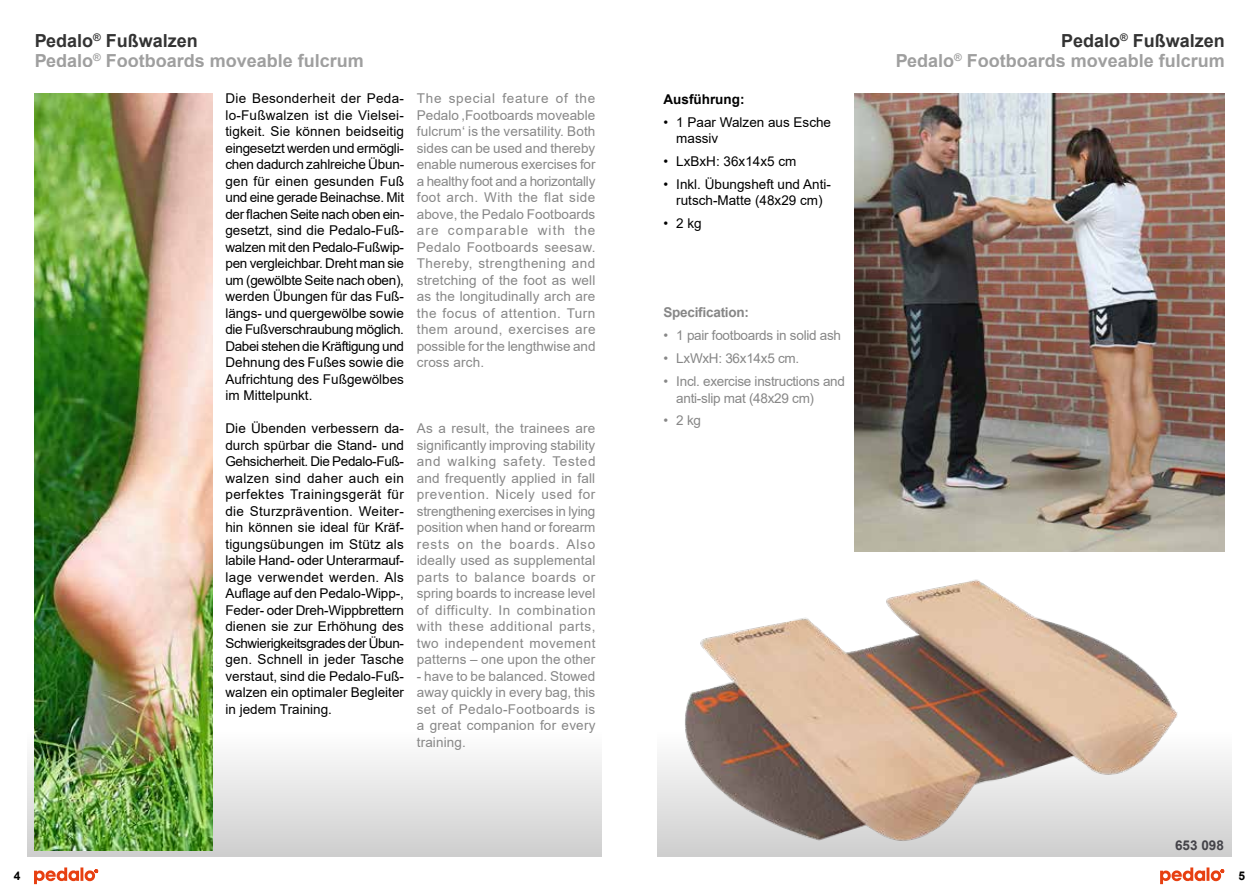
<style>
.page{position:relative;width:1259px;height:893px;background:#fff}
.page>*{position:absolute;margin:0;border:0;box-sizing:border-box;transform-origin:0 0}
.t1{font:700 18px/19.5px "Arial";color:#878787}
.t2{font:13.5px/16.5px "Arial";color:#000;text-align:justify}
.t3{font:13.5px/16.5px "Arial";letter-spacing:.01em;color:#878787;text-align:justify}
.t4{font:13.5px/16.5px "Arial";letter-spacing:-.02em;color:#878787}
.t5{font:700 13.5px "Arial";letter-spacing:-.02em;color:#878787}
.t6{font:700 13.5px "Arial";color:#000}
.t7{font:700 13.5px "Arial";color:#444349}
.t8{font:700 12px "Arial";color:#000}
.s1{color:#000}
</style>
<div class="page">
<div style="left:657px;top:729px;width:574px;height:128px;background:linear-gradient(to bottom,#fff,#cecece)"></div>
<div style="left:28px;top:729px;width:574px;height:128px;background:linear-gradient(to bottom,#fff,#cecece)"></div>
<svg style="left:34px;top:867px;width:64px;height:17px"></svg>
<svg style="left:1160px;top:867px;width:64px;height:17px"></svg>
<img style="left:855px;top:94px;width:370px;height:457px">
<img style="left:34px;top:94px;width:179px;height:756px">
<img style="left:671px;top:579px;width:516px;height:278px">
<h1 class="t1" style="left:34px;top:31px;width:331px"><span class="s1">Pedalo</span><sup>®</sup> <span class="s1">Fußwalzen<br></span>Pedalo<sup>®</sup> Footboards moveable fulcrum</h1>
<h1 class="t1" style="left:895px;top:31px;width:331px;text-align:right"><span class="s1">Pedalo</span><sup>®</sup> <span class="s1">Fußwalzen<br></span>Pedalo<sup>®</sup> Footboards moveable fulcrum</h1>
<p class="t2" style="left:225px;top:90px;width:180px">Die Besonderheit der Peda&shy;lo-Fußwalzen ist die Vielsei&shy;tigkeit. Sie können beidseitig eingesetzt werden und ermögli&shy;chen dadurch zahlreiche Übun&shy;gen für einen gesunden Fuß und eine gerade Beinachse. Mit der flachen Seite nach oben ein&shy;gesetzt, sind die Pedalo-Fuß&shy;walzen mit den Pedalo-Fußwip&shy;pen vergleichbar. Dreht man sie um (gewölbte Seite nach oben), werden Übungen für das Fuß&shy;längs- und quergewölbe sowie die Fußverschraubung möglich.<br>Dabei stehen die Kräftigung und Dehnung des Fußes sowie die Aufrichtung des Fußgewölbes im Mittelpunkt.</p>
<p class="t2" style="left:225px;top:420px;width:180px">Die Übenden verbessern da&shy;durch spürbar die Stand- und Gehsicherheit. Die Pedalo-Fuß&shy;walzen sind daher auch ein perfektes Trainingsgerät für die Sturzprävention. Weiter&shy;hin können sie ideal für Kräf&shy;tigungsübungen im Stütz als labile Hand- oder Unterarmauf&shy;lage verwendet werden. Als Auflage auf den Pedalo-Wipp-, Feder- oder Dreh-Wippbrettern dienen sie zur Erhöhung des Schwierigkeitsgrades der Übun&shy;gen. Schnell in jeder Tasche verstaut, sind die Pedalo-Fuß&shy;walzen ein optimaler Begleiter in jedem Training.</p>
<p class="t3" style="left:417px;top:90px;width:180px">The special feature of the Pedalo ‚Footboards moveable fulcrum‘ is the versatility. Both sides can be used and thereby enable numerous exercises for a healthy foot and a horizontally foot arch. With the flat side above, the Pedalo Footboards are comparable with the Pedalo Footboards seesaw.<br>Thereby, strengthening and stretching of the foot as well as the longitudinally arch are the focus of attention. Turn them around, exercises are possible for the lengthwise and cross arch.</p>
<p class="t6" style="left:663px;top:89px;width:82px">Ausführung:</p>
<p class="t2" style="left:676px;top:113px;width:156px;text-indent:-13px">• 1 Paar Walzen aus Esche massiv</p>
<p class="t2" style="left:663px;top:153px;width:134px">• LxBxH: 36x14x5 cm</p>
<p class="t2" style="left:663px;top:176px;width:169px;text-align:center">• Inkl. Übungsheft und Anti&shy;rutsch-Matte (48x29 cm)</p>
<p class="t2" style="left:663px;top:215px;width:40px">• 2 kg</p>
<p class="t5" style="left:663px;top:303px;width:87px">Specification:</p>
<p class="t4" style="left:663px;top:327px;width:179px">• 1 pair footboards in solid ash</p>
<p class="t4" style="left:663px;top:350px;width:137px">• LxWxH: 36x14x5 cm.</p>
<p class="t4" style="left:676px;top:373px;width:170px;text-indent:-13px">• Incl. exercise instructions and anti-slip mat (48x29 cm)</p>
<p class="t3" style="left:663px;top:412px;width:39px">• 2 kg</p>
<p class="t3" style="left:417px;top:420px;width:180px">As a result, the trainees are significantly improving stability and walking safety. Tested and frequently applied in fall prevention. Nicely used for strengthening exercises in lying position when hand or forearm rests on the boards. Also ideally used as supplemental parts to balance boards or spring boards to increase level of difficulty. In combination with these additional parts, two independent movement patterns – one upon the other</p>
<p class="t3" style="left:417px;top:668px;width:180px">- have to be balanced. Stowed away quickly in every bag, this set of Pedalo-Footboards is a great companion for every training.</p>
<p class="t7" style="left:1175px;top:836px;width:50px">653 098</p>
<p class="t8" style="left:14px;top:867px;width:8px">4</p>
<p class="t8" style="left:1238px;top:867px;width:8px">5</p>
</div>
